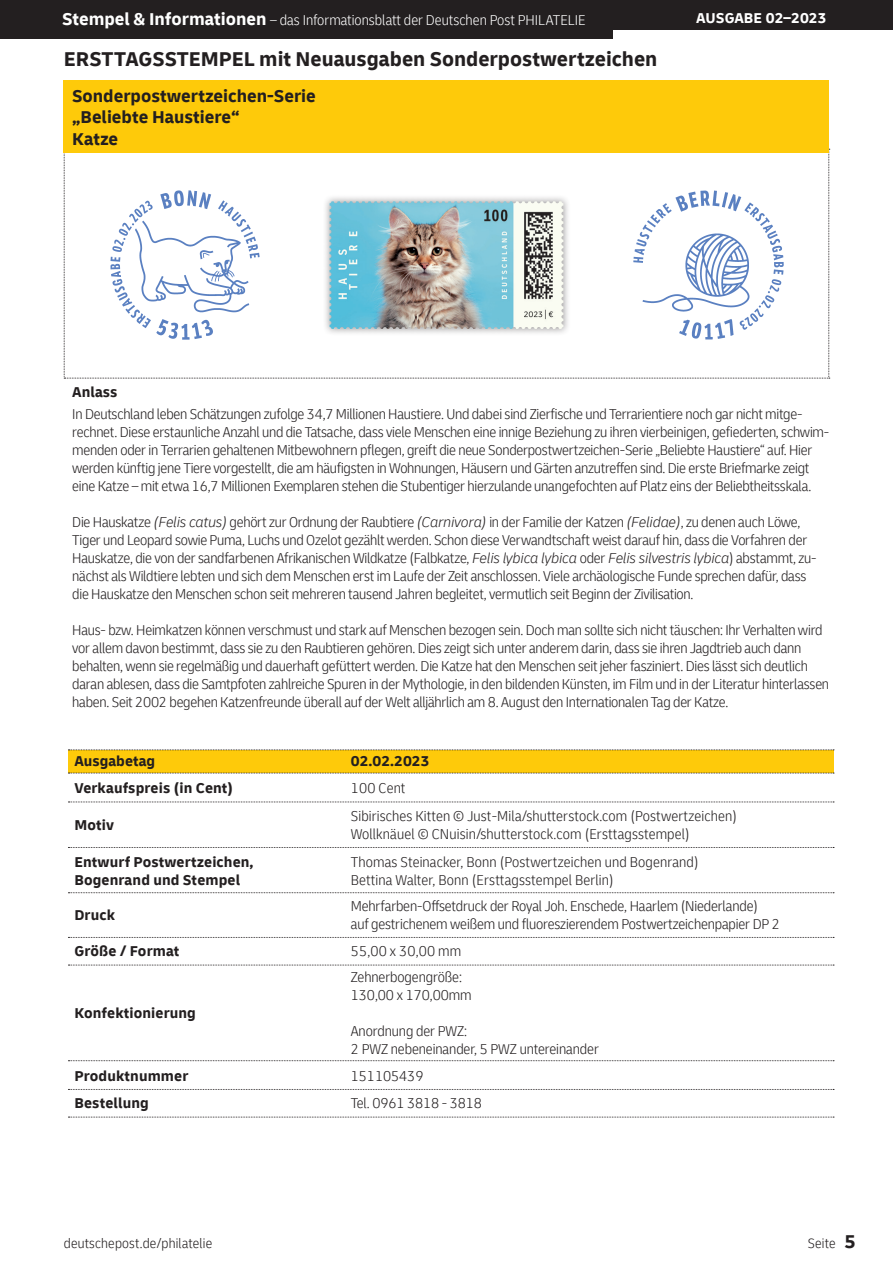
<style>
.page{position:relative;width:893px;height:1263px;background:#fff}
.page>*{position:absolute;margin:0;border:0;box-sizing:border-box;transform-origin:0 0}
.t1{font:700 21px "Delivery";color:#231f20}
.t2{font:700 18px/21.6px "Delivery";color:#231f20}
.t3{font:300 condensed 15px/18px "Delivery";letter-spacing:-.015em;color:#231f20}
.t4{font:300 condensed 15px/18px "Delivery";letter-spacing:.01em;color:#231f20}
.t5{font:700 15px/18px "Delivery";letter-spacing:.01em;color:#231f20}
.t6{font:300 condensed 15px "Delivery";color:#fff}
.t7{font:700 15px "Delivery";color:#fff}
.t8{font:300 condensed 14.25px "Delivery";letter-spacing:.015em;color:#231f20}
.s1{font-weight:700;font-stretch:normal;font-size:18px}
.s2{font-style:italic;font-stretch:normal}
.s3{font-weight:700;font-stretch:normal;font-size:19.5px}
</style>
<div class="page">
<svg style="left:64px;top:149px;width:766px;height:230px"></svg>
<div style="left:64px;top:81px;width:765px;height:72px;background:#feca0a"></div>
<div style="left:0;top:0;width:893px;height:30px;background:#231f20"></div>
<div style="left:0;top:0;width:612px;height:38px;background:#231f20"></div>
<div style="left:68px;top:750px;width:765px;height:23px;background:#feca0a"></div>
<svg style="left:68px;top:749px;width:766px;height:1px"></svg>
<svg style="left:68px;top:773px;width:766px;height:1px"></svg>
<svg style="left:68px;top:801px;width:766px;height:1px"></svg>
<svg style="left:68px;top:847px;width:766px;height:1px"></svg>
<svg style="left:68px;top:892px;width:766px;height:1px"></svg>
<svg style="left:68px;top:1089px;width:766px;height:1px"></svg>
<svg style="left:68px;top:1117px;width:766px;height:1px"></svg>
<svg style="left:68px;top:937px;width:766px;height:1px"></svg>
<svg style="left:68px;top:965px;width:766px;height:1px"></svg>
<svg style="left:68px;top:1060px;width:766px;height:1px"></svg>
<img style="left:106px;top:186px;width:158px;height:158px">
<img style="left:630px;top:186px;width:157px;height:158px">
<div style="left:322px;top:194px;width:249px;height:142px;background:#231f20;opacity:.5"></div>
<img style="left:485px;top:201px;width:74px;height:3px">
<p class="t6" style="left:62px;top:12px;width:525px"><span class="s1">Stempel &amp; Informationen</span> – das Informationsblatt der Deutschen Post PHILATELIE</p>
<p class="t7" style="left:696px;top:9px;width:132px">AUSGABE 02–2023</p>
<h1 class="t1" style="left:64px;top:46px;width:595px">ERSTTAGSSTEMPEL mit Neuausgaben Sonderpostwertzeichen</h1>
<p class="t2" style="left:72px;top:85px;width:245px">Sonderpostwertzeichen-Serie „Beliebte Haustiere“<br>Katze</p>
<p class="t5" style="left:72px;top:383px;width:47px">Anlass</p>
<p class="t3" style="left:72px;top:405px;width:758px">In Deutschland leben Schätzungen zufolge 34,7 Millionen Haustiere. Und dabei sind Zierfische und Terrarientiere noch gar nicht mitge&shy;rechnet. Diese erstaunliche Anzahl und die Tatsache, dass viele Menschen eine innige Beziehung zu ihren vierbeinigen, gefiederten, schwim&shy;menden oder in Terrarien gehaltenen Mitbewohnern pflegen, greift die neue Sonderpostwertzeichen-Serie „Beliebte Haustiere“ auf. Hier werden künftig jene Tiere vorgestellt, die am häufigsten in Wohnungen, Häusern und Gärten anzutreffen sind. Die erste Briefmarke zeigt eine Katze – mit etwa 16,7 Millionen Exemplaren stehen die Stubentiger hierzulande unangefochten auf Platz eins der Beliebtheitsskala.</p>
<p class="t3" style="left:72px;top:513px;width:746px">Die Hauskatze <span class="s2">(Felis catus)</span> gehört zur Ordnung der Raubtiere <span class="s2">(Carnivora)</span> in der Familie der Katzen <span class="s2">(Felidae)</span>, zu denen auch Löwe, Tiger und Leopard sowie Puma, Luchs und Ozelot gezählt werden. Schon diese Verwandtschaft weist darauf hin, dass die Vorfahren der Hauskatze, die von der sandfarbenen Afrikanischen Wildkatze (Falbkatze, <span class="s2">Felis lybica lybica</span> oder <span class="s2">Felis silvestris lybica</span>) abstammt, zu&shy;nächst als Wildtiere lebten und sich dem Menschen erst im Laufe der Zeit anschlossen. Viele archäologische Funde sprechen dafür, dass die Hauskatze den Menschen schon seit mehreren tausend Jahren begleitet, vermutlich seit Beginn der Zivilisation.</p>
<p class="t3" style="left:72px;top:621px;width:758px">Haus- bzw. Heimkatzen können verschmust und stark auf Menschen bezogen sein. Doch man sollte sich nicht täuschen: Ihr Verhalten wird vor allem davon bestimmt, dass sie zu den Raubtieren gehören. Dies zeigt sich unter anderem darin, dass sie ihren Jagdtrieb auch dann behalten, wenn sie regelmäßig und dauerhaft gefüttert werden. Die Katze hat den Menschen seit jeher fasziniert. Dies lässt sich deutlich daran ablesen, dass die Samtpfoten zahlreiche Spuren in der Mythologie, in den bildenden Künsten, im Film und in der Literatur hinterlassen haben. Seit 2002 begehen Katzenfreunde überall auf der Welt alljährlich am 8. August den Internationalen Tag der Katze.</p>
<p class="t5" style="left:74px;top:752px;width:82px">Ausgabetag</p>
<p class="t5" style="left:351px;top:752px;width:80px">02.02.2023</p>
<p class="t5" style="left:74px;top:779px;width:160px">Verkaufspreis (in Cent)</p>
<p class="t3" style="left:351px;top:778px;width:56px">100 Cent</p>
<p class="t5" style="left:74px;top:816px;width:41px">Motiv</p>
<p class="t4" style="left:351px;top:807px;width:388px">Sibirisches Kitten © Just-Mila/shutterstock.com (Postwertzeichen)<br>Wollknäuel © CNuisin/shutterstock.com (Ersttagsstempel)</p>
<p class="t5" style="left:74px;top:852px;width:181px">Entwurf Postwertzeichen,<br>Bogenrand und Stempel</p>
<p class="t4" style="left:351px;top:852px;width:349px">Thomas Steinacker, Bonn (Postwertzeichen und Bogenrand)<br>Bettina Walter, Bonn (Ersttagsstempel Berlin)</p>
<p class="t5" style="left:74px;top:906px;width:42px">Druck</p>
<p class="t3" style="left:351px;top:897px;width:431px">Mehrfarben-Offsetdruck der Royal Joh. Enschede, Haarlem (Niederlande)<br>auf gestrichenem weißem und fluoreszierendem Postwertzeichenpapier DP 2</p>
<p class="t5" style="left:74px;top:942px;width:107px">Größe / Format</p>
<p class="t3" style="left:351px;top:942px;width:112px">55,00 x 30,00 mm</p>
<p class="t5" style="left:74px;top:1004px;width:123px">Konfektionierung</p>
<p class="t3" style="left:351px;top:968px;width:122px">Zehnerbogengröße:<br>130,00 x 170,00mm</p>
<p class="t3" style="left:351px;top:1022px;width:250px">Anordnung der PWZ:<br>2 PWZ nebeneinander, 5 PWZ untereinander</p>
<p class="t5" style="left:74px;top:1067px;width:115px">Produktnummer</p>
<p class="t3" style="left:351px;top:1067px;width:74px">151105439</p>
<p class="t5" style="left:74px;top:1094px;width:76px">Bestellung</p>
<p class="t3" style="left:351px;top:1094px;width:133px">Tel. 0961 3818 - 3818</p>
<p class="t8" style="left:64px;top:1235px;width:150px">deutschepost.de/philatelie</p>
<p class="t8" style="left:808px;top:1235px;width:50px">Seite <span class="s3">5</span></p>
</div>
